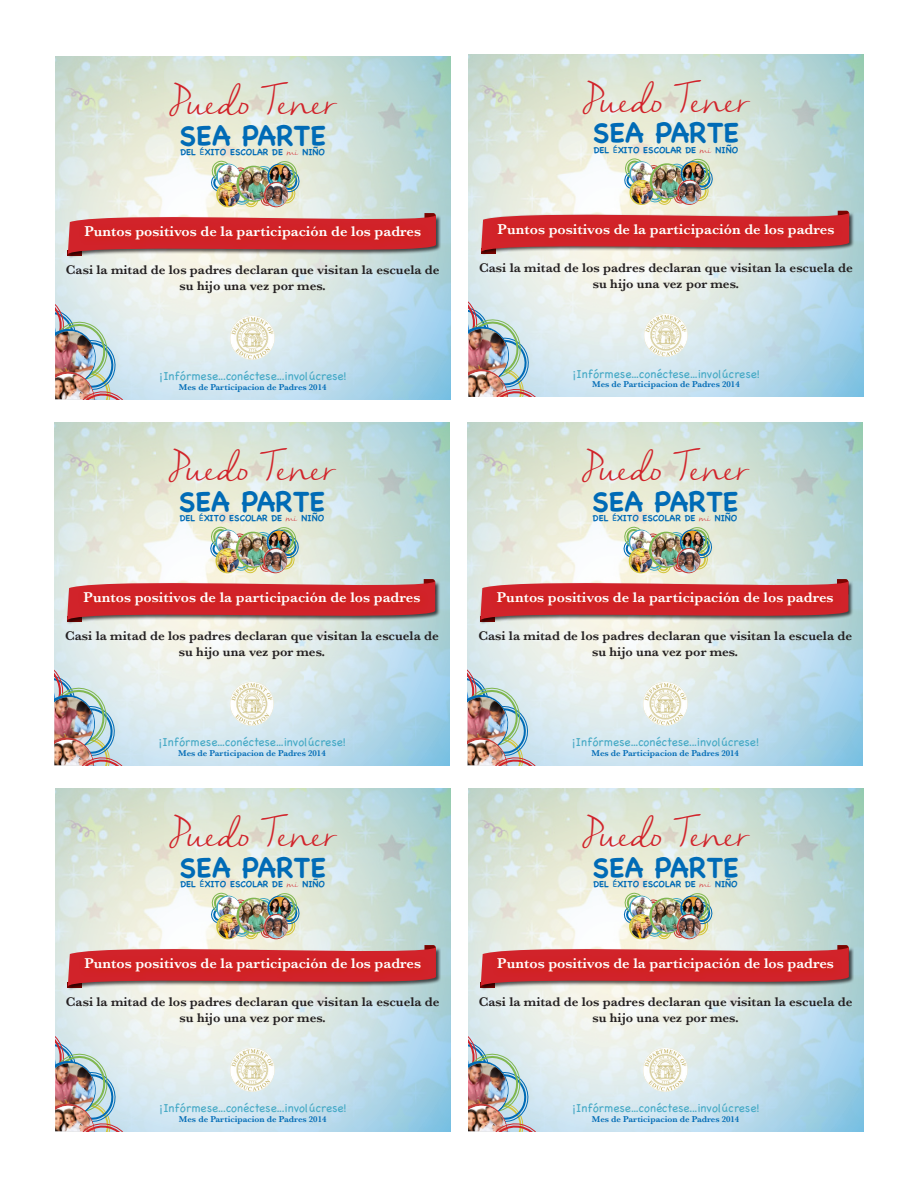
<style>
.page{position:relative;width:918px;height:1188px;background:#fff}
.page>*{position:absolute;margin:0;border:0;box-sizing:border-box;transform-origin:0 0}
.t1{font:36.6px "Nella Sue Demo";color:#d1232a}
.t2{font:700 27.75px "Chalkboard";color:#006bb6}
.t3{font:600 14.7px "Baskerville";color:#fff}
.t4{font:600 13.2px/15.8px "Baskerville";color:#231f20;text-align:center}
.t5{font:11.7px "Chalkboard";color:#45a9c5}
.t6{font:600 8.85px "Baskerville";color:#006bb6}
.t7{font:700 8.85px "Chalkboard";color:#006bb6}
.s1{font-weight:400}
.s2{font-family:"Nella Sue Demo";font-weight:400;font-size:10.2px;color:#d1232a}
.s3{font-size:12.45px;color:#4eaac6}
</style>
<div class="page">
<div style="left:480px;top:212px;width:374px;height:44px;background:#231f20;opacity:.75"></div>
<img style="left:481px;top:158px;width:368px;height:97px">
<div style="left:492px;top:217px;width:350px;height:29px;background:#d12227"></div>
<img style="left:642px;top:312px;width:48px;height:46px">
<img style="left:468px;top:292px;width:80px;height:105px">
<div style="left:66px;top:580px;width:374px;height:45px;background:#231f20;opacity:.75"></div>
<img style="left:67px;top:526px;width:368px;height:97px">
<div style="left:78px;top:586px;width:350px;height:29px;background:#d12227"></div>
<img style="left:228px;top:680px;width:48px;height:46px">
<img style="left:54px;top:660px;width:80px;height:105px">
<div style="left:67px;top:946px;width:374px;height:45px;background:#231f20;opacity:.75"></div>
<img style="left:68px;top:892px;width:368px;height:97px">
<div style="left:79px;top:952px;width:350px;height:29px;background:#d12227"></div>
<img style="left:229px;top:1046px;width:48px;height:46px">
<img style="left:55px;top:1026px;width:80px;height:105px">
<div style="left:480px;top:946px;width:374px;height:45px;background:#231f20;opacity:.75"></div>
<img style="left:481px;top:892px;width:368px;height:97px">
<div style="left:492px;top:952px;width:350px;height:29px;background:#d12227"></div>
<img style="left:642px;top:1046px;width:47px;height:46px">
<img style="left:468px;top:1026px;width:79px;height:105px">
<div style="left:479px;top:580px;width:375px;height:45px;background:#231f20;opacity:.75"></div>
<img style="left:480px;top:526px;width:368px;height:97px">
<div style="left:491px;top:586px;width:351px;height:29px;background:#d12227"></div>
<img style="left:641px;top:680px;width:48px;height:46px">
<img style="left:468px;top:660px;width:79px;height:105px">
<div style="left:67px;top:214px;width:374px;height:45px;background:#231f20;opacity:.75"></div>
<img style="left:68px;top:160px;width:368px;height:97px">
<div style="left:79px;top:220px;width:350px;height:29px;background:#d12227"></div>
<img style="left:229px;top:314px;width:48px;height:46px">
<img style="left:55px;top:294px;width:80px;height:105px">
<h1 class="t1" style="left:170px;top:80px;width:169px">Puedo Tener</h1>
<h1 class="t1" style="left:583px;top:78px;width:169px">Puedo Tener</h1>
<h2 class="t2" style="left:179px;top:119px;width:148px">SEA PARTE</h2>
<p class="t7" style="left:180px;top:147px;width:146px">DEL <span class="s1">É</span>XITO ESCOLAR DE <span class="s2">mi</span> NIÑO</p>
<h2 class="t2" style="left:592px;top:116px;width:148px">SEA PARTE</h2>
<p class="t7" style="left:594px;top:145px;width:146px">DEL <span class="s1">É</span>XITO ESCOLAR DE <span class="s2">mi</span> NIÑO</p>
<p class="t3" style="left:84px;top:221px;width:338px">Puntos positivos de la participación de los padres</p>
<p class="t3" style="left:498px;top:219px;width:338px">Puntos positivos de la participación de los padres</p>
<p class="t4" style="left:66px;top:262px;width:375px">Casi la mitad de los padres declaran que visitan la escuela de su hijo una vez por mes.</p>
<p class="t4" style="left:479px;top:260px;width:375px">Casi la mitad de los padres declaran que visitan la escuela de su hijo una vez por mes.</p>
<p class="t5" style="left:159px;top:370px;width:189px"><span class="s3">¡</span>Infórmese...conéctese...involúcrese!</p>
<p class="t6" style="left:179px;top:381px;width:149px">Mes de Participacion de Padres 2014</p>
<p class="t5" style="left:572px;top:367px;width:189px"><span class="s3">¡</span>Infórmese...conéctese...involúcrese!</p>
<p class="t6" style="left:592px;top:378px;width:149px">Mes de Participacion de Padres 2014</p>
<h1 class="t1" style="left:169px;top:446px;width:169px">Puedo Tener</h1>
<h1 class="t1" style="left:582px;top:446px;width:169px">Puedo Tener</h1>
<h2 class="t2" style="left:178px;top:485px;width:148px">SEA PARTE</h2>
<p class="t7" style="left:180px;top:513px;width:146px">DEL <span class="s1">É</span>XITO ESCOLAR DE <span class="s2">mi</span> NIÑO</p>
<h2 class="t2" style="left:592px;top:485px;width:148px">SEA PARTE</h2>
<p class="t7" style="left:593px;top:513px;width:146px">DEL <span class="s1">É</span>XITO ESCOLAR DE <span class="s2">mi</span> NIÑO</p>
<p class="t3" style="left:84px;top:587px;width:338px">Puntos positivos de la participación de los padres</p>
<p class="t3" style="left:497px;top:587px;width:338px">Puntos positivos de la participación de los padres</p>
<p class="t4" style="left:65px;top:628px;width:375px">Casi la mitad de los padres declaran que visitan la escuela de su hijo una vez por mes.</p>
<p class="t4" style="left:478px;top:628px;width:375px">Casi la mitad de los padres declaran que visitan la escuela de su hijo una vez por mes.</p>
<p class="t5" style="left:158px;top:736px;width:189px"><span class="s3">¡</span>Infórmese...conéctese...involúcrese!</p>
<p class="t6" style="left:178px;top:747px;width:149px">Mes de Participacion de Padres 2014</p>
<p class="t5" style="left:571px;top:736px;width:189px"><span class="s3">¡</span>Infórmese...conéctese...involúcrese!</p>
<p class="t6" style="left:591px;top:747px;width:149px">Mes de Participacion de Padres 2014</p>
<h1 class="t1" style="left:170px;top:812px;width:169px">Puedo Tener</h1>
<h1 class="t1" style="left:582px;top:812px;width:169px">Puedo Tener</h1>
<h2 class="t2" style="left:179px;top:851px;width:148px">SEA PARTE</h2>
<p class="t7" style="left:180px;top:879px;width:146px">DEL <span class="s1">É</span>XITO ESCOLAR DE <span class="s2">mi</span> NIÑO</p>
<h2 class="t2" style="left:592px;top:851px;width:148px">SEA PARTE</h2>
<p class="t7" style="left:593px;top:879px;width:146px">DEL <span class="s1">É</span>XITO ESCOLAR DE <span class="s2">mi</span> NIÑO</p>
<p class="t3" style="left:84px;top:953px;width:338px">Puntos positivos de la participación de los padres</p>
<p class="t3" style="left:497px;top:953px;width:338px">Puntos positivos de la participación de los padres</p>
<p class="t4" style="left:66px;top:994px;width:375px">Casi la mitad de los padres declaran que visitan la escuela de su hijo una vez por mes.</p>
<p class="t4" style="left:479px;top:994px;width:375px">Casi la mitad de los padres declaran que visitan la escuela de su hijo una vez por mes.</p>
<p class="t5" style="left:159px;top:1102px;width:189px"><span class="s3">¡</span>Infórmese...conéctese...involúcrese!</p>
<p class="t6" style="left:179px;top:1113px;width:149px">Mes de Participacion de Padres 2014</p>
<p class="t5" style="left:572px;top:1102px;width:189px"><span class="s3">¡</span>Infórmese...conéctese...involúcrese!</p>
<p class="t6" style="left:592px;top:1113px;width:149px">Mes de Participacion de Padres 2014</p>
</div>
